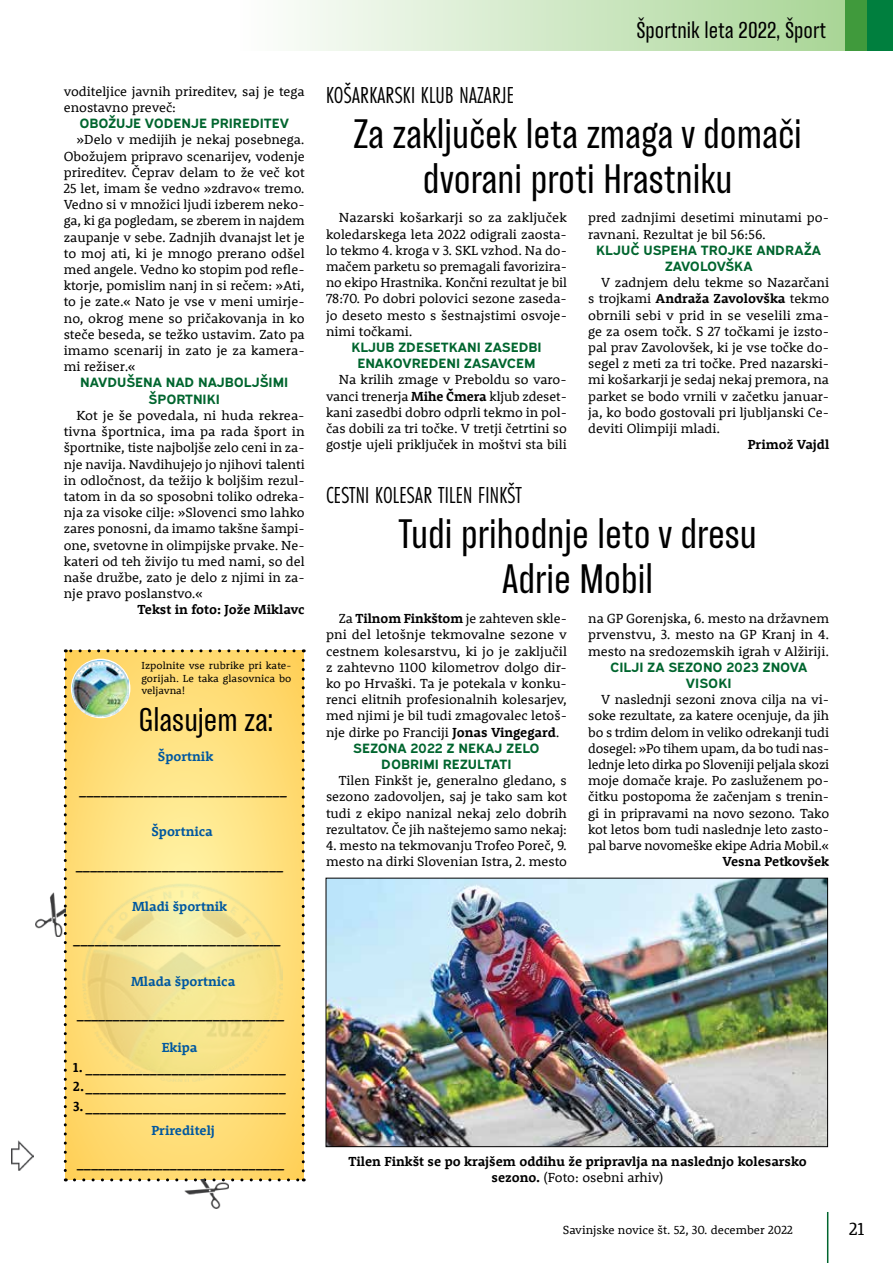
<style>
.page{position:relative;width:893px;height:1263px;background:#fff}
.page>*{position:absolute;margin:0;border:0;box-sizing:border-box;transform-origin:0 0}
.t1{font:37.5px/45px "TT Backwards Sans Regular";color:#000;text-align:center}
.t2{font:30px "TT Backwards Sans Regular";color:#000}
.t3{font:24px "Futura PT Cond";letter-spacing:.01em;color:#000}
.t4{font:21px "TT Backwards Sans Regular";color:#000}
.t5{font:18px "Rooney";color:#000}
.t6{font:13.5px/16.2px "Rooney";color:#000;text-align:justify}
.t7{font:700 13.5px/16.2px "Rooney";color:#000;text-align:center}
.t8{font:700 13.5px/16.2px "Expressway Rg";color:#00652e;text-align:center}
.t9{font:700 13.5px "Rooney";color:#0058a0}
.t10{font:12px "Rooney";color:#000}
.t11{font:10.5px/12.6px "Rooney";letter-spacing:.005em;color:#000;text-align:justify}
.s1{font-weight:700}
.s2{font-weight:400}
</style>
<div class="page">
<div style="left:240px;top:0;width:653px;height:51px;background:linear-gradient(to right,#fefefe,#a2d28e)"></div>
<hr style="left:827px;top:1212px;width:1px;height:51px;background:#00652e">
<div style="left:846px;top:0;width:23px;height:51px;background:#409a3c"></div>
<div style="left:867px;top:0;width:26px;height:51px;background:#007f3e"></div>
<img style="left:11px;top:1140px;width:23px;height:30px">
<svg style="left:65px;top:651px;width:238px;height:529px;background:#fede79"></svg>
<svg style="left:64px;top:660px;width:3px;height:521px"></svg>
<svg style="left:74px;top:1178px;width:230px;height:3px"></svg>
<svg style="left:302px;top:649px;width:3px;height:522px"></svg>
<svg style="left:65px;top:649px;width:229px;height:3px"></svg>
<img style="left:83px;top:883px;width:200px;height:199px">
<img style="left:72px;top:660px;width:57px;height:56px">
<img style="left:36px;top:893px;width:29px;height:43px">
<img style="left:185px;top:1180px;width:44px;height:29px">
<img style="left:328px;top:880px;width:498px;height:265px">
<div style="left:326px;top:878px;width:502px;height:269px;border:1px solid #000"></div>
<p class="t6" style="left:64px;top:83px;width:242px">voditeljice javnih prireditev, saj je tega enostavno preveč:</p>
<p class="t8" style="left:79px;top:114px;width:211px">OBOŽUJE VODENJE PRIREDITEV</p>
<p class="t6" style="left:64px;top:131px;width:242px;text-indent:13px">»Delo v medijih je nekaj posebnega.<br>Obožujem pripravo scenarijev, vodenje prireditev. Čeprav delam to že več kot 25 let, imam še vedno »zdravo« tremo.<br>Vedno si v množici ljudi izberem neko&shy;ga, ki ga pogledam, se zberem in najdem zaupanje v sebe. Zadnjih dvanajst let je to moj ati, ki je mnogo prerano odšel med angele. Vedno ko stopim pod refle&shy;ktorje, pomislim nanj in si rečem: »Ati, to je zate.« Nato je vse v meni umirje&shy;no, okrog mene so pričakovanja in ko steče beseda, se težko ustavim. Zato pa imamo scenarij in zato je za kamera&shy;mi režiser.«</p>
<p class="t8" style="left:80px;top:373px;width:209px">NAVDUŠENA NAD NAJBOLJŠIMI<br>ŠPORTNIKI</p>
<p class="t6" style="left:64px;top:407px;width:243px;text-indent:13px">Kot je še povedala, ni huda rekrea&shy;tivna športnica, ima pa rada šport in športnike, tiste najboljše zelo ceni in za&shy;nje navija. Navdihujejo jo njihovi talenti in odločnost, da težijo k boljšim rezul&shy;tatom in da so sposobni toliko odreka&shy;nja za visoke cilje: »Slovenci smo lahko zares ponosni, da imamo takšne šampi&shy;one, svetovne in olimpijske prvake. Ne&shy;kateri od teh živijo tu med nami, so del naše družbe, zato je delo z njimi in za&shy;nje pravo poslanstvo.«</p>
<p class="t7" style="left:138px;top:601px;width:169px">Tekst in foto: Jože Miklavc</p>
<p class="t11" style="left:141px;top:659px;width:152px">Izpolnite vse rubrike pri kate&shy;gorijah. Le taka glasovnica bo veljavna!</p>
<h2 class="t2" style="left:139px;top:700px;width:136px">Glasujem za:</h2>
<p class="t9" style="left:158px;top:748px;width:57px">Športnik</p>
<p class="t7" style="left:79px;top:780px;width:209px">_____________________________</p>
<p class="t9" style="left:151px;top:823px;width:63px">Športnica</p>
<p class="t7" style="left:76px;top:855px;width:209px">_____________________________</p>
<p class="t9" style="left:132px;top:897px;width:97px">Mladi športnik</p>
<p class="t7" style="left:73px;top:930px;width:209px">_____________________________</p>
<p class="t9" style="left:131px;top:972px;width:106px">Mlada športnica</p>
<p class="t7" style="left:77px;top:1005px;width:209px">_____________________________</p>
<p class="t9" style="left:162px;top:1038px;width:37px">Ekipa</p>
<p class="t7" style="left:73px;top:1058px;width:214px">1. ____________________________</p>
<p class="t7" style="left:73px;top:1078px;width:214px">2. ____________________________</p>
<p class="t7" style="left:73px;top:1097px;width:214px">3. ____________________________</p>
<p class="t9" style="left:151px;top:1121px;width:65px">Prireditelj</p>
<p class="t7" style="left:77px;top:1154px;width:209px">_____________________________</p>
<h3 class="t4" style="left:636px;top:17px;width:191px">Športnik leta 2022, Šport</h3>
<h3 class="t3" style="left:326px;top:81px;width:190px">KOŠARKARSKI KLUB NAZARJE</h3>
<h1 class="t1" style="left:353px;top:112px;width:450px">Za zaključek leta zmaga v domači dvorani proti Hrastniku</h1>
<p class="t6" style="left:326px;top:209px;width:243px;text-indent:13px">Nazarski košarkarji so za zaključek koledarskega leta 2022 odigrali zaosta&shy;lo tekmo 4. kroga v 3. SKL vzhod. Na do&shy;mačem parketu so premagali favorizira&shy;no ekipo Hrastnika. Končni rezultat je bil 78:70. Po dobri polovici sezone zaseda&shy;jo deseto mesto s šestnajstimi osvoje&shy;nimi točkami.</p>
<p class="t8" style="left:351px;top:338px;width:192px">KLJUB ZDESETKANI ZASEDBI<br>ENAKOVREDENI ZASAVCEM</p>
<p class="t6" style="left:326px;top:371px;width:242px;text-indent:13px">Na krilih zmage v Preboldu so varo&shy;vanci trenerja <span class="s1">Mihe Čmera</span> kljub zdeset&shy;kani zasedbi dobro odprli tekmo in pol&shy;čas dobili za tri točke. V tretji četrtini so gostje ujeli priključek in moštvi sta bili</p>
<p class="t6" style="left:588px;top:209px;width:242px">pred zadnjimi desetimi minutami po&shy;ravnani. Rezultat je bil 56:56.</p>
<p class="t8" style="left:596px;top:240px;width:226px">KLJUČ USPEHA TROJKE ANDRAŽA<br>ZAVOLOVŠKA</p>
<p class="t6" style="left:588px;top:274px;width:242px;text-indent:13px">V zadnjem delu tekme so Nazarčani s trojkami <span class="s1">Andraža Zavolovška</span> tekmo obrnili sebi v prid in se veselili zma&shy;ge za osem točk. S 27 točkami je izsto&shy;pal prav Zavolovšek, ki je vse točke do&shy;segel z meti za tri točke. Pred nazarski&shy;mi košarkarji je sedaj nekaj premora, na parket se bodo vrnili v začetku januar&shy;ja, ko bodo gostovali pri ljubljanski Ce&shy;deviti Olimpiji mladi.</p>
<p class="t7" style="left:748px;top:436px;width:83px">Primož Vajdl</p>
<h3 class="t3" style="left:326px;top:481px;width:197px">CESTNI KOLESAR TILEN FINKŠT</h3>
<h1 class="t1" style="left:398px;top:512px;width:360px">Tudi prihodnje leto v dresu<br>Adrie Mobil</h1>
<p class="t6" style="left:326px;top:610px;width:243px;text-indent:13px">Za <span class="s1">Tilnom Finkštom</span> je zahteven skle&shy;pni del letošnje tekmovalne sezone v cestnem kolesarstvu, ki jo je zaključil z zahtevno 1100 kilometrov dolgo dir&shy;ko po Hrvaški. Ta je potekala v konku&shy;renci elitnih profesionalnih kolesarjev, med njimi je bil tudi zmagovalec letoš&shy;nje dirke po Franciji <span class="s1">Jonas Vingegard</span>.</p>
<p class="t8" style="left:353px;top:738px;width:188px">SEZONA 2022 Z NEKAJ ZELO<br>DOBRIMI REZULTATI</p>
<p class="t6" style="left:326px;top:772px;width:242px;text-indent:13px">Tilen Finkšt je, generalno gledano, s sezono zadovoljen, saj je tako sam kot tudi z ekipo nanizal nekaj zelo dobrih rezultatov. Če jih naštejemo samo nekaj:</p>
<p class="t6" style="left:326px;top:837px;width:243px">4. mesto na tekmovanju Trofeo Poreč, 9. mesto na dirki Slovenian Istra, 2. mesto</p>
<p class="t6" style="left:588px;top:610px;width:242px">na GP Gorenjska, 6. mesto na državnem prvenstvu, 3. mesto na GP Kranj in 4. mesto na sredozemskih igrah v Alžiriji.</p>
<p class="t8" style="left:610px;top:657px;width:199px">CILJI ZA SEZONO 2023 ZNOVA<br>VISOKI</p>
<p class="t6" style="left:588px;top:691px;width:243px;text-indent:13px">V naslednji sezoni znova cilja na vi&shy;soke rezultate, za katere ocenjuje, da jih bo s trdim delom in veliko odrekanji tudi dosegel: »Po tihem upam, da bo tudi nas&shy;lednje leto dirka po Sloveniji peljala skozi moje domače kraje. Po zasluženem po&shy;čitku postopoma že začenjam s trenin&shy;gi in pripravami na novo sezono. Tako kot letos bom tudi naslednje leto zasto&shy;pal barve novomeške ekipe Adria Mobil.«</p>
<p class="t7" style="left:722px;top:853px;width:108px">Vesna Petkovšek</p>
<p class="t7" style="left:348px;top:1152px;width:460px">Tilen Finkšt se po krajšem oddihu že pripravlja na naslednjo kolesarsko sezono. <span class="s2">(Foto: osebni arhiv)</span></p>
<p class="t10" style="left:563px;top:1221px;width:232px">Savinjske novice št. 52, 30. december 2022</p>
<h3 class="t5" style="left:849px;top:1216px;width:17px">21</h3>
</div>
